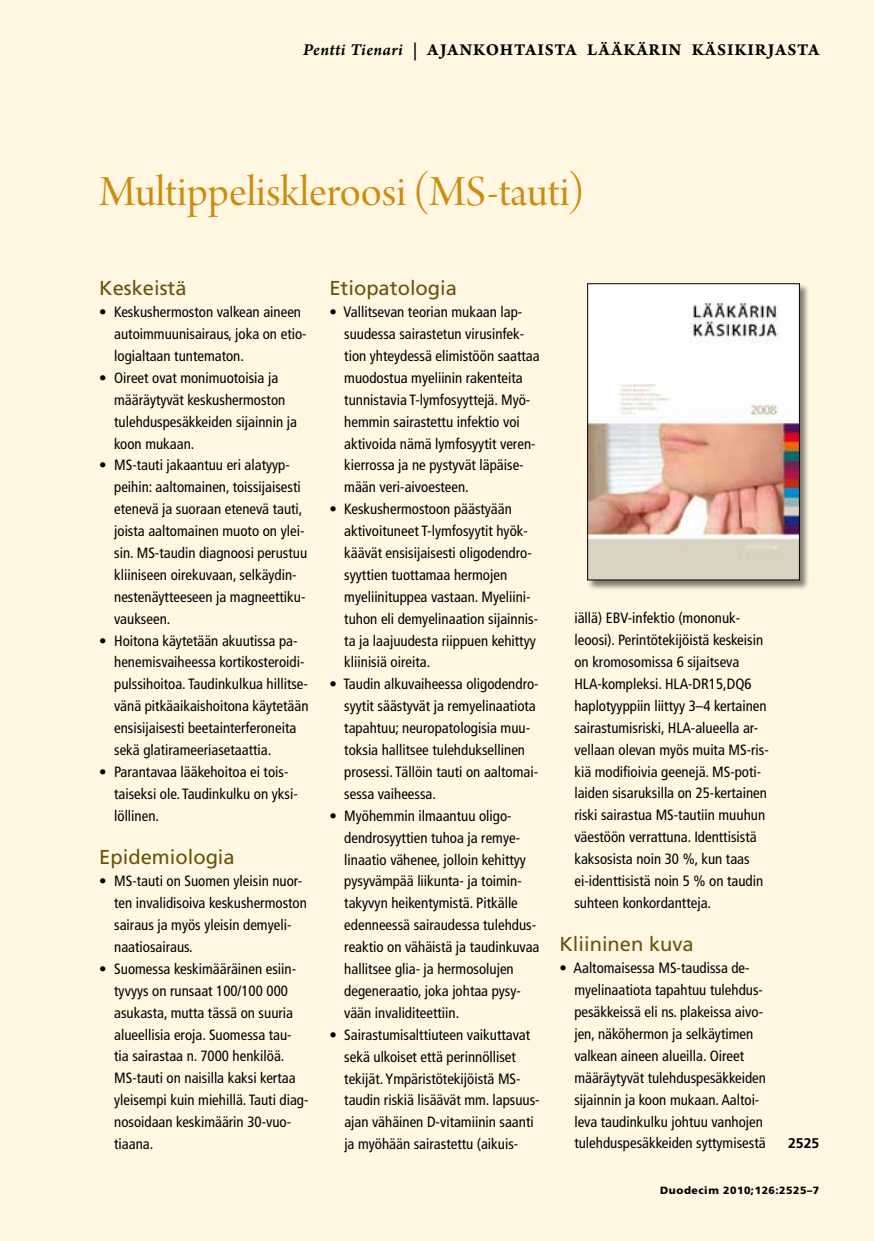
<style>
.page{position:relative;width:874px;height:1241px;background:#fff}
.page>*{position:absolute;margin:0;border:0;box-sizing:border-box;transform-origin:0 0}
.t1{font:45.5px "Arno Pro Display";color:#d18b0a}
.t2{font:20.12px "Frutiger LT Std";color:#6a5209}
.t3{font:17.5px "Arno Pro Bold Sm Text";letter-spacing:.05em;color:#000}
.t4{font:condensed 14.88px/21.9px "Frutiger LT Std";color:#000}
.t5{font:700 14px "Frutiger LT Std";color:#000}
.t6{font:900 10.5px "Frutiger LT Std";letter-spacing:.05em;color:#000}
.s1{font-family:"Arno Pro Smbd Italic Sm Text"}
</style>
<div class="page">
<div style="left:0;top:0;width:873px;height:1240px;background:#fff7e2"></div>
<div style="left:586px;top:283px;width:223px;height:307px;background:#000;opacity:.5"></div>
<img style="left:589px;top:285px;width:208px;height:293px">
<div style="left:587px;top:283px;width:212px;height:297px;border:1px solid #000"></div>
<p class="t3" style="left:303px;top:39px;width:517px"><span class="s1">Pentti Tienari |</span> AJANKOHTAISTA LÄÄKÄRIN KÄSIKIRJASTA</p>
<h1 class="t1" style="left:99px;top:166px;width:487px">Multippeliskleroosi (MS-tauti)</h1>
<h2 class="t2" style="left:99px;top:276px;width:89px">Keskeistä</h2>
<p class="t4" style="left:114px;top:301px;width:194px;text-indent:-15px">• Keskushermoston valkean aineen autoimmuunisairaus, joka on etio&shy;logialtaan tuntematon.</p>
<p class="t4" style="left:114px;top:367px;width:184px;text-indent:-15px">• Oireet ovat monimuotoisia ja määräytyvät keskushermoston tulehduspesäkkeiden sijainnin ja koon mukaan.</p>
<p class="t4" style="left:114px;top:454px;width:194px;text-indent:-15px">• MS-tauti jakaantuu eri alatyyp&shy;peihin: aaltomainen, toissijaisesti etenevä ja suoraan etenevä tauti, joista aaltomainen muoto on ylei&shy;sin. MS-taudin diagnoosi perustuu kliiniseen oirekuvaan, selkäydin&shy;nestenäytteeseen ja magneettiku&shy;vaukseen.</p>
<p class="t4" style="left:114px;top:629px;width:196px;text-indent:-15px">• Hoitona käytetään akuutissa pa&shy;henemisvaiheessa kortikosteroidi&shy;pulssihoitoa. Taudinkulkua hillitse&shy;vänä pitkäaikaishoitona käytetään ensisijaisesti beetainterferoneita sekä glatirameeriasetaattia.</p>
<p class="t4" style="left:114px;top:760px;width:185px;text-indent:-15px">• Parantavaa lääkehoitoa ei tois&shy;taiseksi ole. Taudinkulku on yksi&shy;löllinen.</p>
<h2 class="t2" style="left:99px;top:845px;width:137px">Epidemiologia</h2>
<p class="t4" style="left:114px;top:870px;width:194px;text-indent:-15px">• MS-tauti on Suomen yleisin nuor&shy;ten invalidisoiva keskushermoston sairaus ja myös yleisin demyeli&shy;naatiosairaus.</p>
<p class="t4" style="left:114px;top:957px;width:196px;text-indent:-15px">• Suomessa keskimääräinen esiin&shy;tyvyys on runsaat 100/100 000 asukasta, mutta tässä on suuria alueellisia eroja. Suomessa tau&shy;tia sairastaa n. 7000 henkilöä.<br>MS-tauti on naisilla kaksi kertaa yleisempi kuin miehillä. Tauti diag&shy;nosoidaan keskimäärin 30-vuo&shy;tiaana.</p>
<h2 class="t2" style="left:329px;top:276px;width:129px">Etiopatologia</h2>
<p class="t4" style="left:344px;top:301px;width:197px;text-indent:-15px">• Vallitsevan teorian mukaan lap&shy;suudessa sairastetun virusinfek&shy;tion yhteydessä elimistöön saattaa muodostua myeliinin rakenteita tunnistavia T-lymfosyyttejä. Myö&shy;hemmin sairastettu infektio voi aktivoida nämä lymfosyytit veren&shy;kierrossa ja ne pystyvät läpäise&shy;mään veri-aivoesteen.</p>
<p class="t4" style="left:344px;top:498px;width:195px;text-indent:-15px">• Keskushermostoon päästyään aktivoituneet T-lymfosyytit hyök&shy;käävät ensisijaisesti oligodendro&shy;syyttien tuottamaa hermojen myeliinituppea vastaan. Myeliini&shy;tuhon eli demyelinaation sijainnis&shy;ta ja laajuudesta riippuen kehittyy kliinisiä oireita.</p>
<p class="t4" style="left:344px;top:673px;width:196px;text-indent:-15px">• Taudin alkuvaiheessa oligodendro&shy;syytit säästyvät ja remyelinaatiota tapahtuu; neuropatologisia muu&shy;toksia hallitsee tulehduksellinen prosessi. Tällöin tauti on aaltomai&shy;sessa vaiheessa.</p>
<p class="t4" style="left:344px;top:804px;width:196px;text-indent:-15px">• Myöhemmin ilmaantuu oligo&shy;dendrosyyttien tuhoa ja remye&shy;linaatio vähenee, jolloin kehittyy pysyvämpää liikunta- ja toimin&shy;takyvyn heikentymistä. Pitkälle edenneessä sairaudessa tulehdus&shy;reaktio on vähäistä ja taudinkuvaa hallitsee glia- ja hermosolujen degeneraatio, joka johtaa pysy&shy;vään invaliditeettiin.</p>
<p class="t4" style="left:344px;top:1023px;width:197px;text-indent:-15px">• Sairastumisalttiuteen vaikuttavat sekä ulkoiset että perinnölliset tekijät. Ympäristötekijöistä MS&shy;taudin riskiä lisäävät mm. lapsuus&shy;ajan vähäinen D-vitamiinin saanti ja myöhään sairastettu (aikuis-</p>
<p class="t4" style="left:574px;top:607px;width:196px">iällä) EBV-infektio (mononuk&shy;leoosi). Perintötekijöistä keskeisin on kromosomissa 6 sijaitseva HLA-kompleksi. HLA-DR15,DQ6 haplotyyppiin liittyy 3–4 kertainen sairastumisriski, HLA-alueella ar&shy;vellaan olevan myös muita MS-ris&shy;kiä modifioivia geenejä. MS-poti&shy;laiden sisaruksilla on 25-kertainen riski sairastua MS-tautiin muuhun väestöön verrattuna. Identtisistä kaksosista noin 30 %, kun taas ei-identtisistä noin 5 % on taudin suhteen konkordantteja.</p>
<h2 class="t2" style="left:559px;top:932px;width:136px">Kliininen kuva</h2>
<p class="t4" style="left:574px;top:957px;width:193px;text-indent:-15px">• Aaltomaisessa MS-taudissa de&shy;myelinaatiota tapahtuu tulehdus&shy;pesäkkeissä eli ns. plakeissa aivo&shy;jen, näköhermon ja selkäytimen valkean aineen alueilla. Oireet määräytyvät tulehduspesäkkeiden sijainnin ja koon mukaan. Aaltoi&shy;leva taudinkulku johtuu vanhojen tulehduspesäkkeiden syttymisestä</p>
<p class="t5" style="left:787px;top:1134px;width:33px">2525</p>
<p class="t6" style="left:660px;top:1183px;width:160px">Duodecim 2010;126:2525–7</p>
</div>
